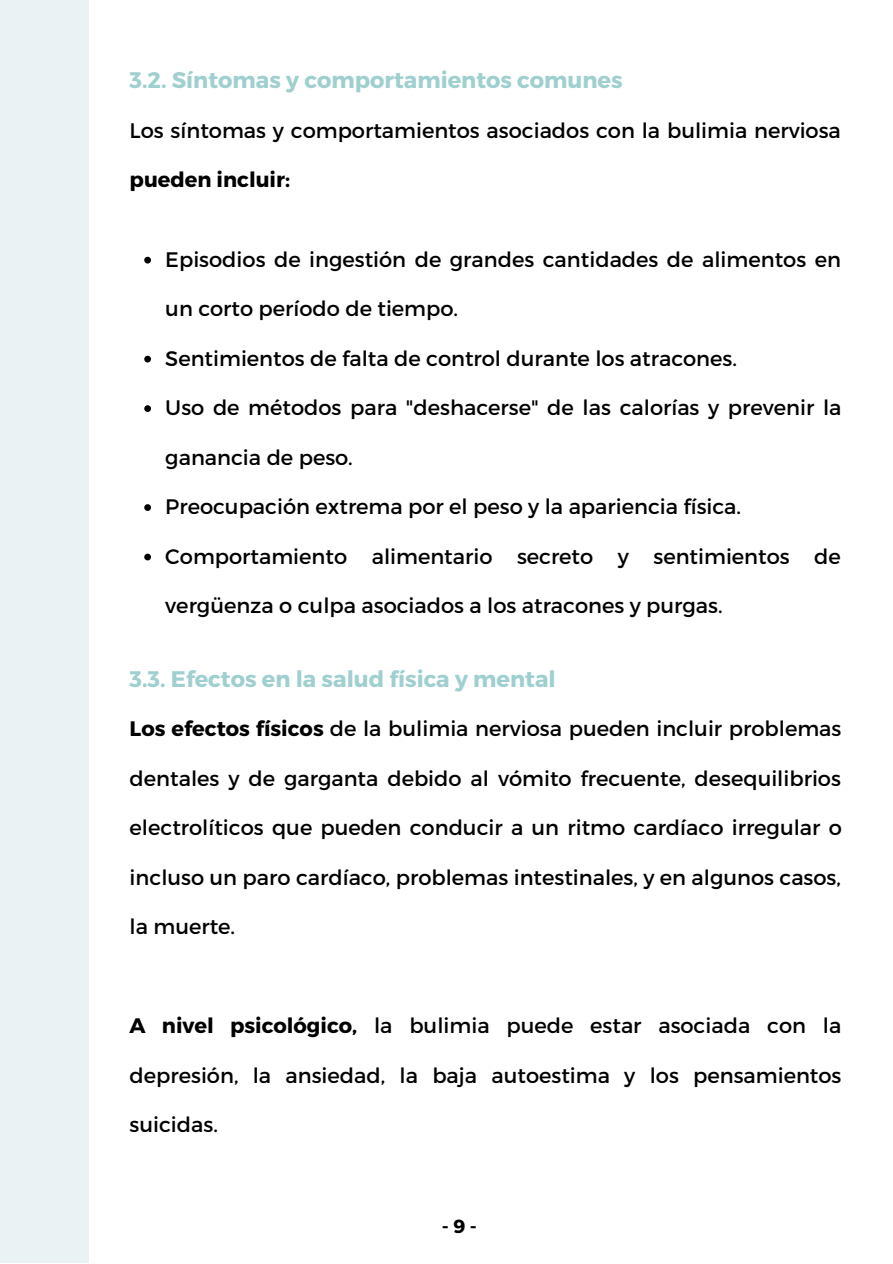
<style>
.page{position:relative;width:893px;height:1264px;background:#fff}
.page>*{position:absolute;margin:0;border:0;box-sizing:border-box;transform-origin:0 0}
.t1{font:700 22.5px "Montserrat";color:#9fcfcf}
.t2{font:21px "Montserrat";color:#000}
.t3{font:700 21px "Montserrat";color:#000}
.t4{font:700 18.9px "Montserrat";color:#000}
.s1{font-weight:700}
</style>
<div class="page">
<div style="left:0;top:0;width:89px;height:1262px;background:#eaf2f3"></div>
<svg style="left:144px;top:257px;width:7px;height:6px"></svg>
<svg style="left:144px;top:356px;width:7px;height:6px"></svg>
<svg style="left:144px;top:405px;width:7px;height:7px"></svg>
<svg style="left:144px;top:504px;width:7px;height:7px"></svg>
<svg style="left:144px;top:553px;width:7px;height:7px"></svg>
<p class="t1" style="left:130px;top:66px;width:494px">3.2. Síntomas y comportamientos comunes</p>
<p class="t2" style="left:130px;top:116px;width:712px">Los síntomas y comportamientos asociados con la bulimia nerviosa</p>
<p class="t3" style="left:130px;top:166px;width:162px">pueden incluir:</p>
<p class="t2" style="left:165px;top:246px;width:677px">Episodios de ingestión de grandes cantidades de alimentos en</p>
<p class="t2" style="left:165px;top:295px;width:294px">un corto período de tiempo.</p>
<p class="t2" style="left:165px;top:345px;width:573px">Sentimientos de falta de control durante los atracones.</p>
<p class="t2" style="left:165px;top:394px;width:677px">Uso de métodos para "deshacerse" de las calorías y prevenir la</p>
<p class="t2" style="left:165px;top:443px;width:189px">ganancia de peso.</p>
<p class="t2" style="left:165px;top:493px;width:577px">Preocupación extrema por el peso y la apariencia física.</p>
<p class="t2" style="left:165px;top:542px;width:677px">Comportamiento alimentario secreto y sentimientos de</p>
<p class="t2" style="left:165px;top:592px;width:559px">vergüenza o culpa asociados a los atracones y purgas.</p>
<p class="t1" style="left:130px;top:664px;width:427px">3.3. Efectos en la salud física y mental</p>
<p class="t2" style="left:130px;top:715px;width:713px"><span class="s1">Los efectos físicos</span> de la bulimia nerviosa pueden incluir problemas</p>
<p class="t2" style="left:130px;top:764px;width:712px">dentales y de garganta debido al vómito frecuente, desequilibrios</p>
<p class="t2" style="left:130px;top:814px;width:713px">electrolíticos que pueden conducir a un ritmo cardíaco irregular o</p>
<p class="t2" style="left:130px;top:863px;width:712px">incluso un paro cardíaco, problemas intestinales, y en algunos casos,</p>
<p class="t2" style="left:130px;top:913px;width:107px">la muerte.</p>
<p class="t2" style="left:130px;top:1012px;width:713px"><span class="s1">A nivel psicológico,</span> la bulimia puede estar asociada con la</p>
<p class="t2" style="left:130px;top:1061px;width:713px">depresión, la ansiedad, la baja autoestima y los pensamientos</p>
<p class="t2" style="left:130px;top:1111px;width:90px">suicidas.</p>
<p class="t4" style="left:442px;top:1214px;width:36px">-9-</p>
</div>
